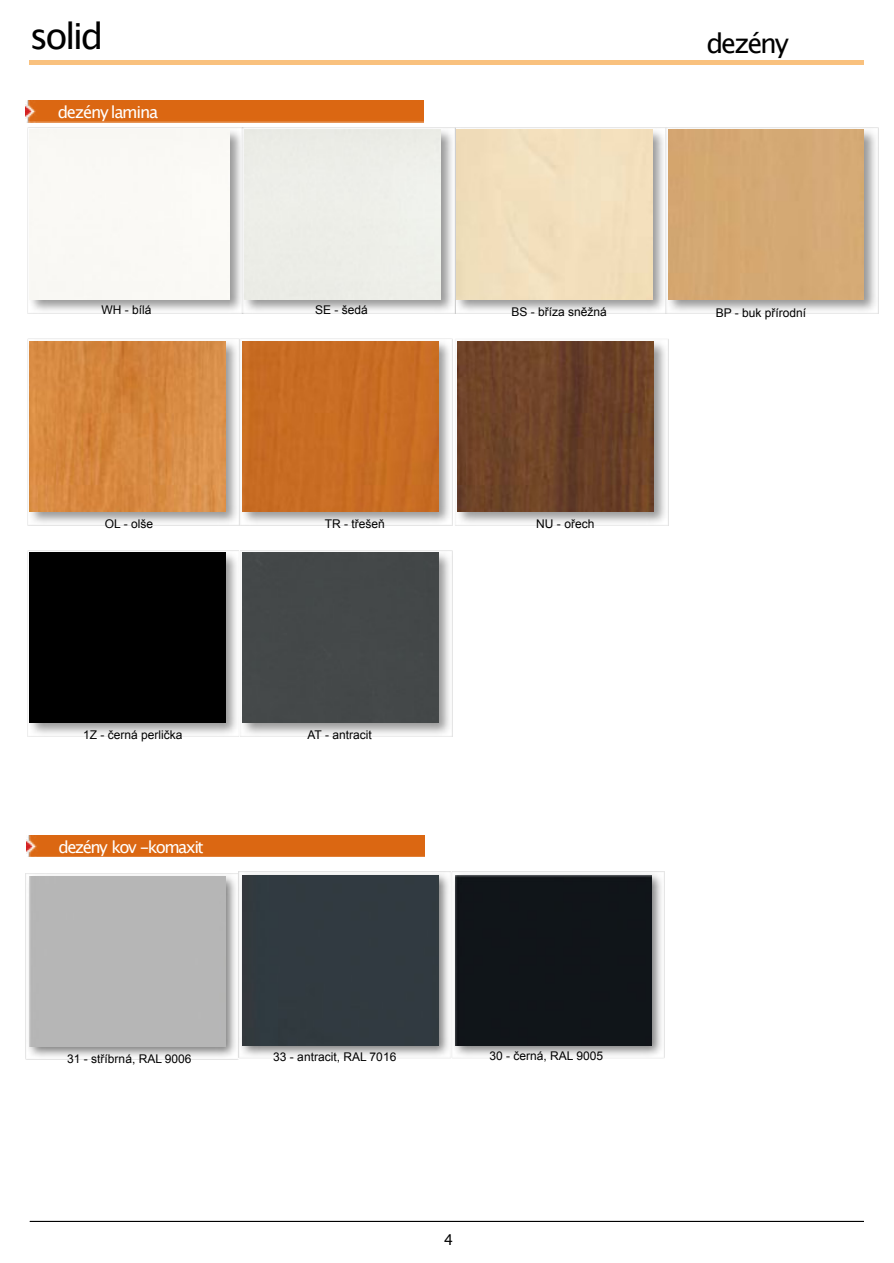
<style>
.page{position:relative;width:894px;height:1263px;background:#fff}
.page>*{position:absolute;margin:0;border:0;box-sizing:border-box;transform-origin:0 0}
.t1{font:36px "Lucida Grande";letter-spacing:-.07em;color:#000}
.t2{font:27px "Lucida Grande";letter-spacing:-.08em;color:#000}
.t3{font:16.5px "Lucida Grande";letter-spacing:-.095em;color:#fff}
.t4{font:16.5px "Lucida Grande";letter-spacing:-.075em;color:#fff}
.t5{font:15px "Lucida Grande";color:#000}
.t6{font:12px "Arial";color:#000}
</style>
<div class="page">
<hr style="left:30px;top:60px;width:833px;height:4px;background:#f9c17e">
<img style="left:455px;top:127px;width:423px;height:187px">
<div style="left:456px;top:130px;width:196px;height:170px;background:#f2dfbc"></div>
<img style="left:27px;top:127px;width:215px;height:187px">
<div style="left:30px;top:130px;width:200px;height:170px;background:#faf9f5"></div>
<img style="left:242px;top:127px;width:213px;height:187px">
<div style="left:245px;top:130px;width:195px;height:170px;background:#edeee8"></div>
<div style="left:668px;top:130px;width:195px;height:170px;background:#d4a873"></div>
<img style="left:27px;top:338px;width:640px;height:188px">
<div style="left:242px;top:341px;width:196px;height:170px;background:#c86c23"></div>
<img style="left:457px;top:341px;width:196px;height:170px">
<img style="left:30px;top:341px;width:195px;height:170px">
<hr style="left:30px;top:1221px;width:833px;height:1px;background:#000">
<img style="left:27px;top:550px;width:426px;height:187px">
<div style="left:30px;top:553px;width:195px;height:170px;background:#000"></div>
<div style="left:242px;top:553px;width:196px;height:170px;background:#444849"></div>
<img style="left:26px;top:872px;width:637px;height:188px">
<div style="left:30px;top:877px;width:195px;height:170px;background:#b6b6b6"></div>
<div style="left:455px;top:875px;width:196px;height:170px;background:#101519"></div>
<div style="left:242px;top:875px;width:196px;height:170px;background:#313a41"></div>
<div style="left:26px;top:101px;width:397px;height:21px;background:#db6712"></div>
<div style="left:26px;top:836px;width:398px;height:21px;background:#db6712"></div>
<h1 class="t1" style="left:30px;top:21px;width:75px">solid</h1>
<h3 class="t4" style="left:58px;top:105px;width:102px">dezény lamina</h3>
<p class="t6" style="left:102px;top:305px;width:52px">WH - bílá</p>
<p class="t6" style="left:315px;top:306px;width:54px">SE - šedá</p>
<p class="t6" style="left:105px;top:519px;width:50px">OL - olše</p>
<p class="t6" style="left:324px;top:519px;width:62px">TR - třešeň</p>
<p class="t6" style="left:83px;top:730px;width:101px">1Z - černá perlička</p>
<p class="t6" style="left:307px;top:730px;width:66px">AT - antracit</p>
<h3 class="t3" style="left:58px;top:840px;width:147px">dezény kov -komaxit</h3>
<p class="t6" style="left:511px;top:307px;width:97px">BS - bříza sněžná</p>
<p class="t6" style="left:536px;top:520px;width:60px">NU - ořech</p>
<p class="t6" style="left:67px;top:1054px;width:126px">31 - stříbrná, RAL 9006</p>
<p class="t6" style="left:273px;top:1052px;width:124px">33 - antracit, RAL 7016</p>
<p class="t6" style="left:489px;top:1051px;width:115px">30 - černá, RAL 9005</p>
<p class="t5" style="left:443px;top:1233px;width:11px">4</p>
<h2 class="t2" style="left:706px;top:32px;width:84px">dezény</h2>
<p class="t6" style="left:715px;top:308px;width:92px">BP - buk přírodní</p>
</div>
